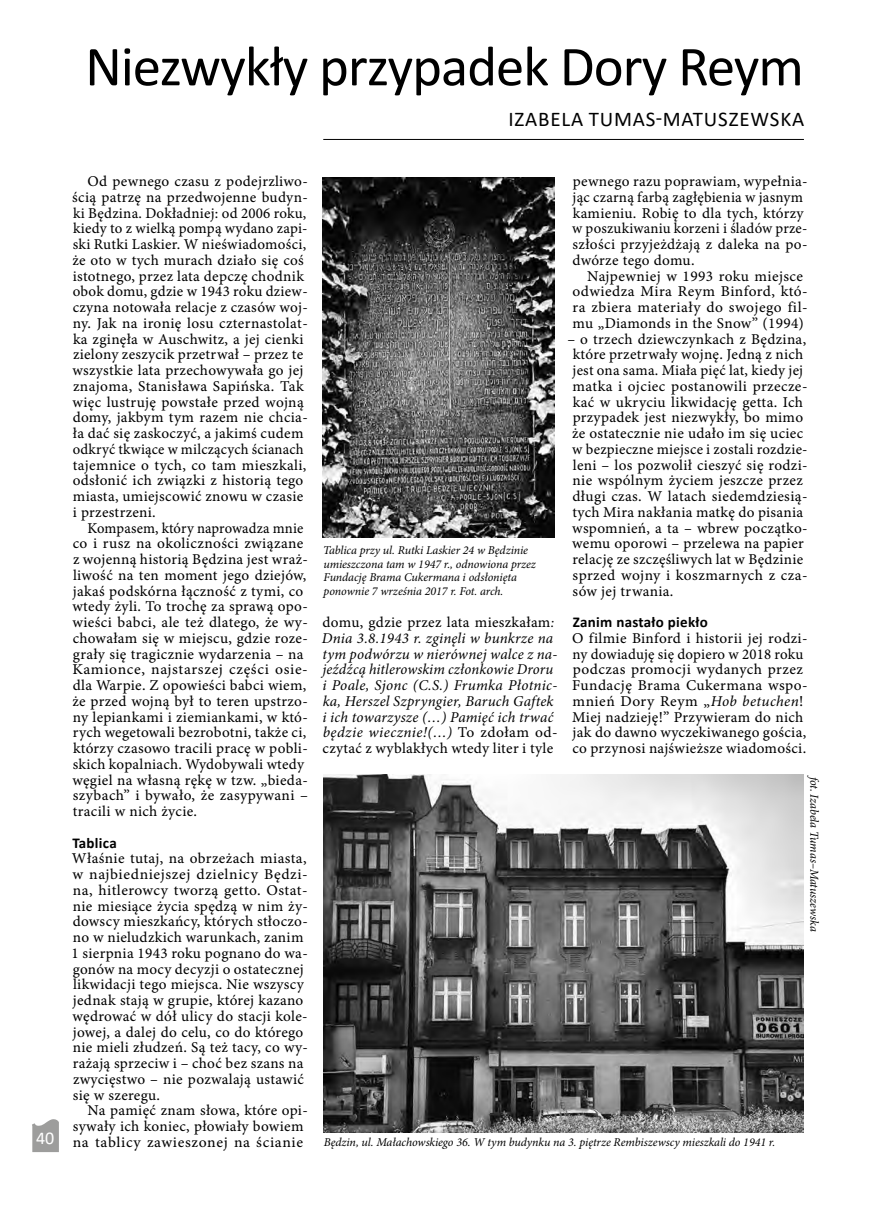
<style>
.page{position:relative;width:872px;height:1212px;background:#fff}
.page>*{position:absolute;margin:0;border:0;box-sizing:border-box;transform-origin:0 0}
.t1{font:57px "Calibri";letter-spacing:-.02em;color:#000}
.t2{font:21px "Calibri";letter-spacing:.04em;color:#000}
.t3{font:18px "Calibri";color:#fff}
.t4{font:15px/15.8px "Minion Pro Capt";letter-spacing:.02em;color:#000}
.t5{font:15px/15.8px "Minion Pro Capt";letter-spacing:.02em;color:#000;scale:.96 1}
.t6{font:italic 15px/15.8px "Minion Pro";letter-spacing:.015em;color:#000}
.t7{font:700 15px "Calibri";letter-spacing:.02em;color:#000}
.t8{font:italic 12px/13.5px "Minion Pro";letter-spacing:-.005em;color:#000}
.s1{font-family:"Minion Pro";font-style:italic}
.s2{font-family:"Minion Pro Capt";font-style:normal}
</style>
<div class="page">
<svg style="left:32px;top:1119px;width:27px;height:33px"></svg>
<img style="left:322px;top:177px;width:232px;height:361px">
<hr style="left:323px;top:139px;width:481px;height:1px;background:#000">
<img style="left:323px;top:775px;width:481px;height:357px">
<h1 class="t1" style="left:85px;top:27px;width:720px">Niezwykły przypadek Dory Reym</h1>
<h2 class="t2" style="left:508px;top:105px;width:297px">IZABELA TUMAS-MATUSZEWSKA</h2>
<p class="t3" style="left:36px;top:1125px;width:20px">40</p>
<p class="t4" style="left:72px;top:173px;width:237px;text-indent:15px">Od pewnego czasu z podejrzliwo&shy;ścią patrzę na przedwojenne budyn&shy;ki Będzina. Dokładniej: od 2006 roku, kiedy to z wielką pompą wydano zapi&shy;ski Rutki Laskier. W nieświadomości, że oto w tych murach działo się coś istotnego, przez lata depczę chodnik obok domu, gdzie w 1943 roku dziew&shy;czyna notowała relacje z czasów woj&shy;ny. Jak na ironię losu czternastolat&shy;ka zginęła w Auschwitz, a jej cienki zielony zeszycik przetrwał – przez te wszystkie lata przechowywała go jej znajoma, Stanisława Sapińska. Tak więc lustruję powstałe przed wojną domy, jakbym tym razem nie chcia&shy;ła dać się zaskoczyć, a jakimś cudem odkryć tkwiące w milczących ścianach tajemnice o tych, co tam mieszkali, odsłonić ich związki z historią tego miasta, umiejscowić znowu w czasie i przestrzeni.</p>
<p class="t5" style="left:72px;top:520px;width:247px;text-indent:15px">Kompasem, który naprowadza mnie co i rusz na okoliczności związane z wojenną historią Będzina jest wraż&shy;liwość na ten moment jego dziejów, jakaś podskórna łączność z tymi, co wtedy żyli. To trochę za sprawą opo&shy;wieści babci, ale też dlatego, że wy&shy;chowałam się w miejscu, gdzie roze&shy;grały się tragicznie wydarzenia – na Kamionce, najstarszej części osie&shy;dla Warpie. Z opowieści babci wiem, że przed wojną był to teren upstrzo&shy;ny lepiankami i ziemiankami, w któ&shy;rych wegetowali bezrobotni, także ci, którzy czasowo tracili pracę w pobli&shy;skich kopalniach. Wydobywali wtedy węgiel na własną rękę w tzw. „bieda&shy;szybach” i bywało, że zasypywani – tracili w nich życie.</p>
<p class="t7" style="left:72px;top:832px;width:46px">Tablica</p>
<p class="t4" style="left:71px;top:851px;width:238px">Właśnie tutaj, na obrzeżach miasta, w najbiedniejszej dzielnicy Będzi&shy;na, hitlerowcy tworzą getto. Ostat&shy;nie miesiące życia spędzą w nim ży&shy;dowscy mieszkańcy, których stłoczo&shy;no w nieludzkich warunkach, zanim 1 sierpnia 1943 roku pognano do wa&shy;gonów na mocy decyzji o ostatecznej likwidacji tego miejsca. Nie wszyscy jednak stają w grupie, której kazano wędrować w dół ulicy do stacji kole&shy;jowej, a dalej do celu, co do którego nie mieli złudzeń. Są też tacy, co wy&shy;rażają sprzeciw i – choć bez szans na zwycięstwo – nie pozwalają ustawić się w szeregu.</p>
<p class="t4" style="left:73px;top:1103px;width:236px;text-indent:15px">Na pamięć znam słowa, które opi&shy;sywały ich koniec, płowiały bowiem na tablicy zawieszonej na ścianie</p>
<p class="t8" style="left:323px;top:543px;width:214px">Tablica przy ul. Rutki Laskier 24 w Będzinie umieszczona tam w 1947 r., odnowiona przez Fundację Brama Cukermana i odsłonięta ponownie 7 września 2017 r. Fot. arch.</p>
<p class="t4" style="left:322px;top:614px;width:233px">domu, gdzie przez lata mieszkałam<span class="s1">:</span></p>
<p class="t6" style="left:322px;top:630px;width:237px">Dnia 3.8.1943 r. zginęli w bunkrze na tym podwórzu w nierównej walce z na&shy;jeźdźcą hitlerowskim członkowie Droru i Poale, Sjonc (C.S.) Frumka Płotnic&shy;ka, Herszel Szpryngier, Baruch Gaftek i ich towarzysze (…) Pamięć ich trwać będzie wiecznie!(…) <span class="s2">To zdołam od-</span></p>
<p class="t4" style="left:322px;top:740px;width:232px">czytać z wyblakłych wtedy liter i tyle</p>
<p class="t4" style="left:572px;top:173px;width:237px">pewnego razu poprawiam, wypełnia&shy;jąc czarną farbą zagłębienia w jasnym kamieniu. Robię to dla tych, którzy w poszukiwaniu korzeni i śladów prze&shy;szłości przyjeżdżają z daleka na po&shy;dwórze tego domu.</p>
<p class="t4" style="left:572px;top:268px;width:237px;text-indent:15px">Najpewniej w 1993 roku miejsce odwiedza Mira Reym Binford, któ&shy;ra zbiera materiały do swojego fil&shy;mu „Diamonds in the Snow” (1994)</p>
<p class="t4" style="left:572px;top:331px;width:237px;text-indent:-5px">– o trzech dziewczynkach z Będzina, które przetrwały wojnę. Jedną z nich jest ona sama. Miała pięć lat, kiedy jej matka i ojciec postanowili przecze&shy;kać w ukryciu likwidację getta. Ich przypadek jest niezwykły, bo mimo że ostatecznie nie udało im się uciec w bezpieczne miejsce i zostali rozdzie&shy;leni – los pozwolił cieszyć się rodzi&shy;nie wspólnym życiem jeszcze przez długi czas. W latach siedemdziesią&shy;tych Mira nakłania matkę do pisania wspomnień, a ta – wbrew początko&shy;wemu oporowi – przelewa na papier relację ze szczęśliwych lat w Będzinie sprzed wojny i koszmarnych z cza&shy;sów jej trwania.</p>
<p class="t7" style="left:572px;top:611px;width:137px">Zanim nastało piekło</p>
<p class="t4" style="left:572px;top:630px;width:237px">O filmie Binford i historii jej rodzi&shy;ny dowiaduję się dopiero w 2018 roku podczas promocji wydanych przez Fundację Brama Cukermana wspo&shy;mnień Dory Reym „<span class="s1">Hob betuchen</span>!<br>Miej nadzieję!” Przywieram do nich jak do dawno wyczekiwanego gościa, co przynosi najświeższe wiadomości.</p>
<p class="t8" style="left:821px;top:776px;width:157px;rotate:90deg">fot. Izabela Tumas–Matuszewska</p>
<p class="t8" style="left:324px;top:1135px;width:453px">Będzin, ul. Małachowskiego 36. W tym budynku na 3. piętrze Rembiszewscy mieszkali do 1941 r.</p>
</div>
